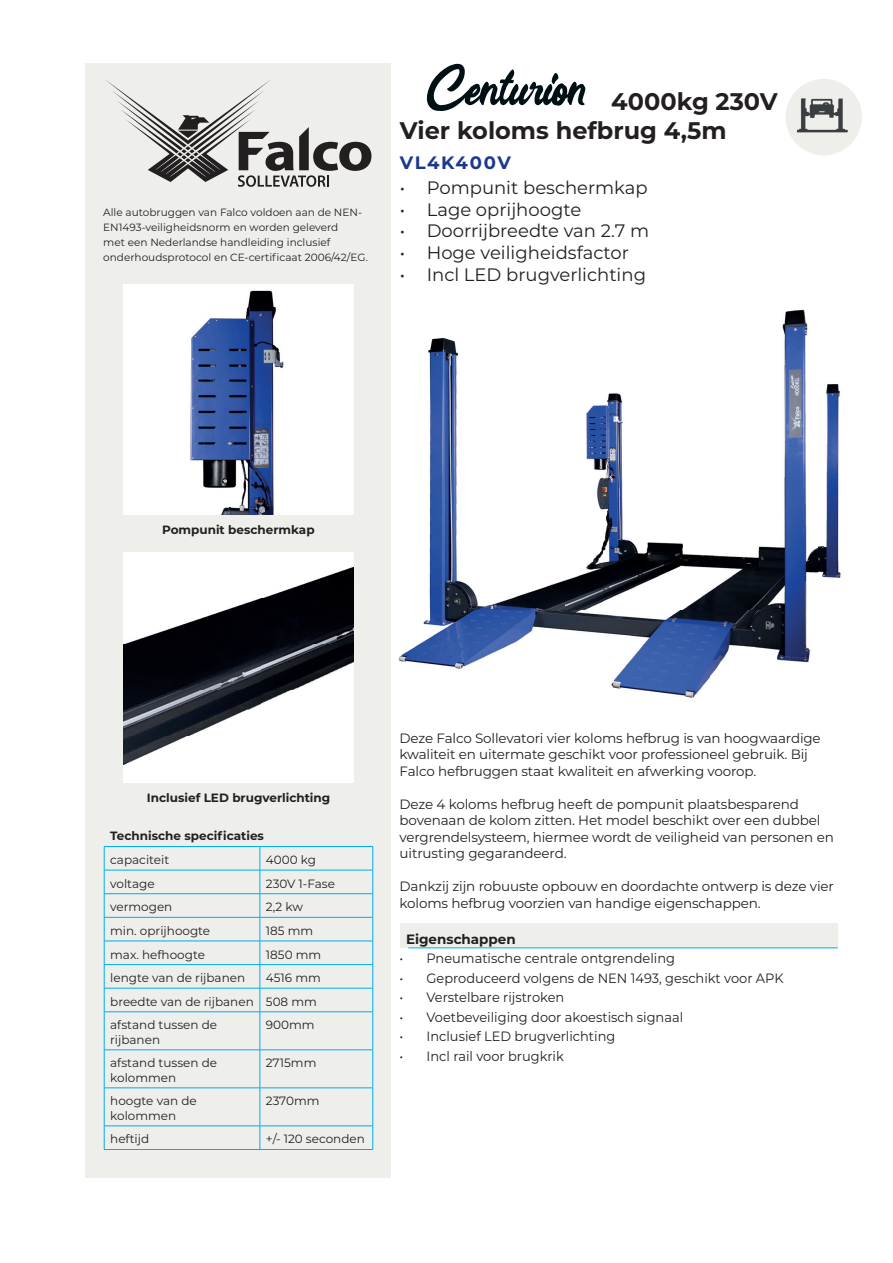
<style>
.page{position:relative;width:893px;height:1263px;background:#fff}
.page>*{position:absolute;margin:0;border:0;box-sizing:border-box;transform-origin:0 0}
.t1{font:51px "Rahayu Script";color:#001015}
.t2{font:700 24px/28.8px "Montserrat";color:#231f20}
.t3{font:18px "Montserrat";color:#231f20}
.t4{font:700 18px "Montserrat";letter-spacing:.085em;color:#1b388c}
.t5{font:13.5px/16.5px "Montserrat";letter-spacing:-.01em;color:#231f20}
.t6{font:13.5px "Montserrat";letter-spacing:-.01em;color:#231f20;scale:.96 1}
.t7{font:700 13.5px "Montserrat";color:#231f20}
.t8{font:12px/23.5px "Montserrat";color:#231f20}
.t9{font:700 12px "Montserrat";color:#231f20}
.t10{font:10.5px/15px "Montserrat";color:#231f20}
</style>
<div class="page">
<div style="left:85px;top:64px;width:305px;height:1114px;background:#eeeeeb"></div>
<hr style="left:104px;top:870px;width:156px;height:1px;background:#00aeef">
<hr style="left:260px;top:870px;width:113px;height:1px;background:#00aeef">
<hr style="left:104px;top:893px;width:156px;height:1px;background:#00aeef">
<hr style="left:260px;top:893px;width:113px;height:1px;background:#00aeef">
<hr style="left:104px;top:917px;width:156px;height:1px;background:#00aeef">
<hr style="left:260px;top:917px;width:113px;height:1px;background:#00aeef">
<hr style="left:104px;top:941px;width:156px;height:1px;background:#00aeef">
<hr style="left:260px;top:941px;width:113px;height:1px;background:#00aeef">
<hr style="left:104px;top:964px;width:156px;height:1px;background:#00aeef">
<hr style="left:260px;top:964px;width:113px;height:1px;background:#00aeef">
<hr style="left:104px;top:988px;width:156px;height:1px;background:#00aeef">
<svg style="left:104px;top:847px;width:1px;height:164px"></svg>
<hr style="left:260px;top:988px;width:113px;height:1px;background:#00aeef">
<svg style="left:260px;top:847px;width:1px;height:164px"></svg>
<svg style="left:373px;top:847px;width:1px;height:164px"></svg>
<hr style="left:104px;top:1011px;width:156px;height:1px;background:#00aeef">
<hr style="left:104px;top:1012px;width:1px;height:38px;background:#00aeef">
<hr style="left:260px;top:1011px;width:113px;height:1px;background:#00aeef">
<hr style="left:260px;top:1012px;width:1px;height:38px;background:#00aeef">
<hr style="left:373px;top:1012px;width:1px;height:38px;background:#00aeef">
<hr style="left:104px;top:1049px;width:156px;height:1px;background:#00aeef">
<hr style="left:104px;top:1050px;width:1px;height:38px;background:#00aeef">
<hr style="left:260px;top:1049px;width:113px;height:1px;background:#00aeef">
<hr style="left:260px;top:1050px;width:1px;height:38px;background:#00aeef">
<hr style="left:373px;top:1050px;width:1px;height:38px;background:#00aeef">
<hr style="left:104px;top:1087px;width:156px;height:1px;background:#00aeef">
<hr style="left:104px;top:1088px;width:1px;height:38px;background:#00aeef">
<hr style="left:260px;top:1087px;width:113px;height:1px;background:#00aeef">
<hr style="left:260px;top:1088px;width:1px;height:38px;background:#00aeef">
<hr style="left:373px;top:1088px;width:1px;height:38px;background:#00aeef">
<hr style="left:104px;top:1125px;width:156px;height:1px;background:#00aeef">
<svg style="left:104px;top:1126px;width:1px;height:23px"></svg>
<hr style="left:260px;top:1125px;width:113px;height:1px;background:#00aeef">
<svg style="left:260px;top:1126px;width:1px;height:23px"></svg>
<svg style="left:373px;top:1126px;width:1px;height:23px"></svg>
<hr style="left:104px;top:1149px;width:156px;height:1px;background:#00aeef">
<hr style="left:260px;top:1149px;width:113px;height:1px;background:#00aeef">
<hr style="left:104px;top:846px;width:156px;height:1px;background:#00aeef">
<hr style="left:260px;top:846px;width:113px;height:1px;background:#00aeef">
<div style="left:400px;top:924px;width:438px;height:24px;background:#eeeeeb"></div>
<hr style="left:408px;top:948px;width:430px;height:1px;background:#00aeef">
<div style="left:785px;top:79px;width:77px;height:76px;background:#eeeeeb;border-radius:50%"></div>
<img style="left:797px;top:98px;width:51px;height:35px">
<svg style="left:106px;top:80px;width:265px;height:107px"></svg>
<img style="left:123px;top:284px;width:231px;height:231px">
<img style="left:390px;top:306px;width:451px;height:406px">
<img style="left:123px;top:552px;width:231px;height:230px">
<p class="t10" style="left:103px;top:205px;width:266px">Alle autobruggen van Falco voldoen aan de NEN-EN1493-veiligheidsnorm en worden geleverd<br>met een Nederlandse handleiding inclusief onderhoudsprotocol en CE-certificaat 2006/42/EG.</p>
<h1 class="t1" style="left:426px;top:51px;width:164px">Centurion</h1>
<h2 class="t2" style="left:400px;top:86px;width:379px;text-indent:212px">4000kg 230V<br>Vier koloms hefbrug 4,5m</h2>
<h3 class="t4" style="left:400px;top:149px;width:113px">VL4K400V</h3>
<h3 class="t3" style="left:400px;top:175px;width:250px">• Pompunit beschermkap</h3>
<h3 class="t3" style="left:400px;top:197px;width:183px">• Lage oprijhoogte</h3>
<h3 class="t3" style="left:400px;top:219px;width:251px">• Doorrijbreedte van 2.7 m</h3>
<h3 class="t3" style="left:400px;top:240px;width:231px">• Hoge veiligheidsfactor</h3>
<h3 class="t3" style="left:400px;top:262px;width:248px">• Incl LED brugverlichting</h3>
<p class="t9" style="left:162px;top:521px;width:154px">Pompunit beschermkap</p>
<p class="t9" style="left:147px;top:789px;width:185px">Inclusief LED brugverlichting</p>
<p class="t9" style="left:110px;top:827px;width:155px">Technische specificaties</p>
<p class="t8" style="left:110px;top:848px;width:61px">capaciteit</p>
<p class="t8" style="left:266px;top:848px;width:52px">4000 kg</p>
<p class="t8" style="left:110px;top:871px;width:46px">voltage</p>
<p class="t8" style="left:266px;top:871px;width:71px">230V 1-Fase</p>
<p class="t8" style="left:110px;top:895px;width:64px">vermogen</p>
<p class="t8" style="left:266px;top:895px;width:38px">2,2 kw</p>
<p class="t8" style="left:110px;top:918px;width:101px">min. oprijhoogte</p>
<p class="t8" style="left:266px;top:918px;width:49px">185 mm</p>
<p class="t8" style="left:110px;top:942px;width:96px">max. hefhoogte</p>
<p class="t8" style="left:266px;top:942px;width:57px">1850 mm</p>
<p class="t8" style="left:110px;top:966px;width:137px">lengte van de rijbanen</p>
<p class="t8" style="left:110px;top:966px;width:212px;text-indent:156px">4516 mm breedte van de rijbanen 508 mm afstand tussen de</p>
<p class="t8" style="left:110px;top:1027px;width:51px">rijbanen</p>
<p class="t8" style="left:266px;top:1013px;width:50px">900mm</p>
<p class="t8" style="left:110px;top:1055px;width:108px;line-height:14.4px">afstand tussen de kolommen</p>
<p class="t8" style="left:266px;top:1051px;width:52px">2715mm</p>
<p class="t8" style="left:110px;top:1093px;width:88px;line-height:14.4px">hoogte van de kolommen</p>
<p class="t8" style="left:266px;top:1089px;width:55px">2370mm</p>
<p class="t8" style="left:110px;top:1127px;width:40px">heftijd</p>
<p class="t8" style="left:266px;top:1127px;width:100px">+/- 120 seconden</p>
<p class="t5" style="left:400px;top:729px;width:423px">Deze Falco Sollevatori vier koloms hefbrug is van hoogwaardige kwaliteit en uitermate geschikt voor professioneel gebruik. Bij<br>Falco hefbruggen staat kwaliteit en afwerking voorop.</p>
<p class="t5" style="left:400px;top:795px;width:436px">Deze 4 koloms hefbrug heeft de pompunit plaatsbesparend bovenaan de kolom zitten. Het model beschikt over een dubbel vergrendelsysteem, hiermee wordt de veiligheid van personen en uitrusting gegarandeerd.</p>
<p class="t5" style="left:400px;top:878px;width:436px">Dankzij zijn robuuste opbouw en doordachte ontwerp is deze vier koloms hefbrug voorzien van handige eigenschappen.</p>
<p class="t7" style="left:406px;top:929px;width:111px">Eigenschappen</p>
<p class="t6" style="left:400px;top:949px;width:288px">• Pneumatische centrale ontgrendeling</p>
<p class="t6" style="left:400px;top:969px;width:402px">• Geproduceerd volgens de NEN 1493, geschikt voor APK</p>
<p class="t6" style="left:400px;top:988px;width:173px">• Verstelbare rijstroken</p>
<p class="t6" style="left:400px;top:1008px;width:297px">• Voetbeveiliging door akoestisch signaal</p>
<p class="t6" style="left:400px;top:1027px;width:226px">• Inclusief LED brugverlichting</p>
<p class="t6" style="left:400px;top:1047px;width:173px">• Incl rail voor brugkrik</p>
</div>
